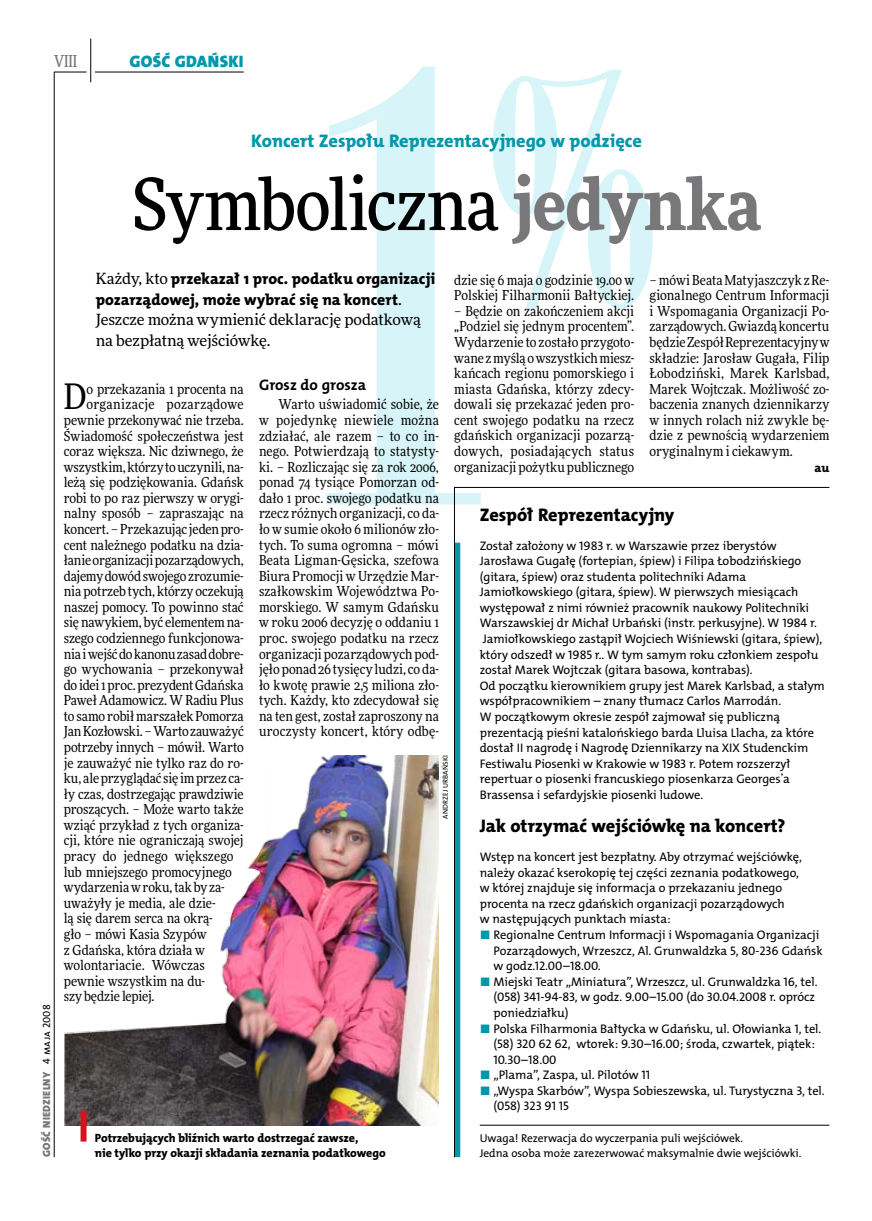
<style>
.page{position:relative;width:872px;height:1221px;background:#fff}
.page>*{position:absolute;margin:0;border:0;box-sizing:border-box;transform-origin:0 0}
.t1{font:500 72px "Freeday Narrow";letter-spacing:-.015em;color:#000}
.t2{font:35.25px "Freeday Narrow News";color:#000}
.t3{font:18.3px "The Mix HP8 Ex Bld";letter-spacing:-.005em;color:#000}
.t4{font:18.3px "The Mix HP8 Ex Bld";color:#0097aa}
.t5{font:16.65px "The Mix HP9 Blk";letter-spacing:.02em;color:#0097aa}
.t6{font:500 16.5px "Freeday Narrow";color:#787779;scale:.9 1}
.t7{font:15.75px/20.4px "The Mix HP8 Ex Bld";color:#000}
.t8{font:15.45px/20.4px "Freeday News";letter-spacing:-.01em;color:#000}
.t9{font:15.3px "The Mix HP7 Bld";color:#000}
.t10{font:13.8px/15.6px "Freeday Narrow News";letter-spacing:-.005em;color:#000;text-align:justify}
.t11{font:13.8px "Freeday Narrow News";letter-spacing:.025em;color:#000}
.t12{font:12.45px/15.6px "The Mix HP5 Plain";letter-spacing:-.005em;color:#000}
.t13{font:12.45px "The Mix HP8 Ex Bld";color:#000}
.t14{font:12px/15.6px "The Mix HP8 Ex Bld";letter-spacing:-.005em;color:#000}
.t15{font:11.4px/15.6px "The Mix HP5 Plain";letter-spacing:-.005em;color:#000}
.t16{font:10.5px "The Mix HP9 Blk";letter-spacing:.025em;color:#787779}
.t17{font:7.2px "The Mix HP5 Plain";letter-spacing:.015em;color:#000}
.s1{font-family:"The Mix HP5 Plain";color:#000}
.s2{font-weight:900;color:#787779}
.s3{font-family:"Freeday News";font-size:15.45px}
.s4{font-family:"Freeday Narrow News"}
.s5{color:#0097aa}
</style>
<div class="page">
<hr style="left:54px;top:72px;width:1px;height:1085px;background:#000">
<hr style="left:90px;top:39px;width:1px;height:43px;background:#000">
<hr style="left:54px;top:72px;width:33px;height:1px;background:#000">
<hr style="left:95px;top:72px;width:149px;height:1px;background:#000">
<svg style="left:326px;top:67px;width:326px;height:437px"></svg>
<svg style="left:454px;top:487px;width:376px;height:670px"></svg>
<hr style="left:480px;top:1124px;width:349px;height:1px;background:#000">
<img style="left:64px;top:755px;width:375px;height:370px">
<div style="left:81px;top:1110px;width:6px;height:31px;background:#d4151f"></div>
<p class="t6" style="left:54px;top:50px;width:27px">VIII</p>
<p class="t5" style="left:129px;top:50px;width:116px">GOŚĆ GDAŃSKI</p>
<p class="t16" style="left:40px;top:1156px;width:154px;rotate:-90deg">GOŚĆ NIEDZIELNY <span class="s1">4 maja 2008</span></p>
<h3 class="t4" style="left:251px;top:129px;width:392px">Koncert Zespołu Reprezentacyjnego w podzięce</h3>
<h1 class="t1" style="left:132px;top:159px;width:630px">Symboliczna <span class="s2">jedynka</span></h1>
<p class="t7" style="left:96px;top:269px;width:341px"><span class="s3">Każdy, kto</span> przekazał 1 proc. podatku organizacji pozarządowej, może wybrać się na koncert<span class="s3">.</span></p>
<p class="t8" style="left:96px;top:309px;width:327px">Jeszcze można wymienić deklarację podatkową na bezpłatną wejściówkę.</p>
<p class="t10" style="left:649px;top:272px;width:181px">– mówi Beata Matyjaszczyk z Re&shy;gionalnego Centrum Informacji i Wspomagania Organizacji Po&shy;zarządowych. Gwiazdą koncertu będzie Zespół Reprezentacyjny w składzie: Jarosław Gugała, Filip Łobodziński, Marek Karlsbad, Marek Wojtczak. Możliwość zo&shy;baczenia znanych dziennikarzy w innych rolach niż zwykle bę&shy;dzie z pewnością wydarzeniem oryginalnym i ciekawym.</p>
<p class="t13" style="left:814px;top:459px;width:16px">au</p>
<p class="t10" style="left:454px;top:272px;width:181px">dzie się 6 maja o godzinie 19.00 w<br>Polskiej Filharmonii Bałtyckiej.</p>
<p class="t10" style="left:454px;top:303px;width:181px">– Będzie on zakończeniem akcji „Podziel się jednym procentem”.<br>Wydarzenie to zostało przygoto&shy;wane z myślą o wszystkich miesz&shy;kańcach regionu pomorskiego i miasta Gdańska, którzy zdecy&shy;dowali się przekazać jeden pro&shy;cent swojego podatku na rzecz gdańskich organizacji pozarzą&shy;dowych, posiadających status organizacji pożytku publicznego</p>
<p class="t9" style="left:259px;top:374px;width:109px">Grosz do grosza</p>
<p class="t10" style="left:259px;top:396px;width:181px;text-indent:20px">Warto uświadomić sobie, że w pojedynkę niewiele można zdziałać, ale razem – to co in&shy;nego. Potwierdzają to statysty&shy;ki. – Rozliczając się za rok 2006, ponad 74 tysiące Pomorzan od&shy;dało 1 proc. swojego podatku na rzecz różnych organizacji, co da&shy;ło w sumie około 6 milionów zło&shy;tych. To suma ogromna – mówi Beata Ligman-Gęsicka, szefowa Biura Promocji w Urzędzie Mar&shy;szałkowskim Województwa Po&shy;morskiego. W samym Gdańsku w roku 2006 decyzję o oddaniu 1 proc. swojego podatku na rzecz organizacji pozarządowych pod&shy;jęło ponad 26 tysięcy ludzi, co da&shy;ło kwotę prawie 2,5 miliona zło&shy;tych. Każdy, kto zdecydował się na ten gest, został zaproszony na uroczysty koncert, który odbę-</p>
<h2 class="t2" style="left:64px;top:375px;width:24px">D</h2>
<p class="t10" style="left:86px;top:381px;width:159px">o przekazania 1 procenta na</p>
<p class="t11" style="left:86px;top:396px;width:159px">organizacje pozarządowe</p>
<p class="t10" style="left:64px;top:412px;width:181px">pewnie przekonywać nie trzeba.</p>
<p class="t10" style="left:64px;top:427px;width:181px">Świadomość społeczeństwa jest</p>
<p class="t10" style="left:64px;top:443px;width:181px">coraz większa. Nic dziwnego, że</p>
<p class="t10" style="left:64px;top:459px;width:181px">wszystkim, którzy to uczynili, na-</p>
<p class="t10" style="left:64px;top:474px;width:181px">leżą się podziękowania. Gdańsk</p>
<p class="t10" style="left:64px;top:490px;width:181px">robi to po raz pierwszy w orygi-</p>
<p class="t10" style="left:64px;top:505px;width:181px">nalny sposób – zapraszając na</p>
<p class="t10" style="left:64px;top:521px;width:181px">koncert. – Przekazując jeden pro-</p>
<p class="t10" style="left:64px;top:536px;width:181px">cent należnego podatku na dzia-</p>
<p class="t10" style="left:64px;top:552px;width:181px">łanie organizacji pozarządowych,</p>
<p class="t10" style="left:64px;top:568px;width:181px">dajemy dowód swojego zrozumie-</p>
<p class="t10" style="left:64px;top:583px;width:181px">nia potrzeb tych, którzy oczekują</p>
<p class="t10" style="left:64px;top:599px;width:181px">naszej pomocy. To powinno stać</p>
<p class="t10" style="left:64px;top:614px;width:181px">się nawykiem, być elementem na-</p>
<p class="t10" style="left:64px;top:630px;width:181px">szego codziennego funkcjonowa-</p>
<p class="t10" style="left:64px;top:645px;width:181px">nia i wejść do kanonu zasad dobre-</p>
<p class="t10" style="left:64px;top:661px;width:181px">go wychowania – przekonywał</p>
<p class="t10" style="left:64px;top:676px;width:181px">do idei 1 proc. prezydent Gdańska</p>
<p class="t10" style="left:64px;top:692px;width:181px">Paweł Adamowicz. W Radiu Plus</p>
<p class="t10" style="left:64px;top:708px;width:181px">to samo robił marszałek Pomorza</p>
<p class="t10" style="left:64px;top:723px;width:181px">Jan Kozłowski. – Warto zauważyć</p>
<p class="t10" style="left:64px;top:739px;width:181px">potrzeby innych – mówił. Warto</p>
<p class="t10" style="left:64px;top:754px;width:181px">je zauważyć nie tylko raz do ro-</p>
<p class="t10" style="left:64px;top:770px;width:181px">ku, ale przyglądać się im przez ca-</p>
<p class="t10" style="left:64px;top:785px;width:181px">ły czas, dostrzegając prawdziwie</p>
<p class="t10" style="left:64px;top:801px;width:181px">proszących. – Może warto także</p>
<p class="t10" style="left:64px;top:817px;width:181px">wziąć przykład z tych organiza-</p>
<p class="t10" style="left:64px;top:832px;width:181px">cji, które nie ograniczają swojej</p>
<p class="t10" style="left:64px;top:848px;width:171px">pracy do jednego większego</p>
<p class="t10" style="left:64px;top:863px;width:170px">lub mniejszego promocyjnego</p>
<p class="t10" style="left:64px;top:879px;width:162px">wydarzenia w roku, tak by za-</p>
<p class="t10" style="left:64px;top:894px;width:153px">uważyły je media, ale dzie-</p>
<p class="t10" style="left:64px;top:910px;width:150px">lą się darem serca na okrą-</p>
<p class="t10" style="left:64px;top:926px;width:144px">gło – mówi Kasia Szypów</p>
<p class="t10" style="left:64px;top:941px;width:143px">z Gdańska, która działa w</p>
<p class="t10" style="left:64px;top:957px;width:143px">wolontariacie. Wówczas</p>
<p class="t10" style="left:64px;top:972px;width:143px">pewnie wszystkim na du-</p>
<p class="t10" style="left:64px;top:988px;width:92px">szy będzie lepiej.</p>
<h3 class="t3" style="left:480px;top:502px;width:196px">Zespół Reprezentacyjny</h3>
<p class="t12" style="left:480px;top:537px;width:346px">Został założony w 1983 r. w Warszawie przez iberystów Jarosława Gugałę (fortepian, śpiew) i Filipa Łobodzińskiego (gitara, śpiew) oraz studenta politechniki Adama Jamiołkowskiego (gitara, śpiew). W pierwszych miesiącach występował z nimi również pracownik naukowy Politechniki Warszawskiej dr Michał U rbański (instr. perkusyjne). W 1984 r.<br>Jamiołkowskiego zastąpił Wojciech Wiśniewski (gitara, śpiew), który odszedł w 1985 r.. W tym samym roku członkiem zespołu został Marek Wojtczak (gitara basowa, kontrabas).<br>Od początku kierownikiem grupy jest Marek Karlsbad, a stałym współpracownikiem – znany tłumacz Carlos Marrodán.<br>W początkowym okresie zespół zajmował się publiczną prezentacją pieśni katalońskiego barda Lluisa Llacha, za które dostał II nagrodę i N agrodę Dziennikarzy na XI X Studenckim Festiwalu Piosenki w Krakowie w 1983 r. Potem rozszerzył repertuar o piosenki francuskiego piosenkarza Georges<span class="s4">’</span>a Brassensa i sefardyjskie piosenki ludowe.</p>
<h3 class="t3" style="left:480px;top:814px;width:307px">Jak otrzymać wejściówkę na koncert?</h3>
<p class="t12" style="left:480px;top:849px;width:324px">Wstęp na koncert jest bezpłatny. Aby otrzymać wejściówkę, należy okazać kserokopię tej części zeznania podatkowego, w której znajduje się informacja o przekazaniu jednego procenta na rzecz gdańskich organizacji pozarządowych<br>w następujących punktach miasta:</p>
<p class="t12" style="left:493px;top:927px;width:331px;text-indent:-14px"><span class="s5">■</span> Regionalne Centrum I nformacji i Wspomagania Organizacji<br>Pozarządowych, Wrzeszcz, Al. Grunwaldzka 5, 80-236 Gdańsk w godz.12.00–18.00.</p>
<p class="t12" style="left:493px;top:973px;width:325px;text-indent:-14px"><span class="s5">■</span> Miejski Teatr „Miniatura”, Wrzeszcz, ul. Grunwaldzka 16, tel. (058) 341-94-83, w godz. 9.00–15.00 (do 30.04.2008 r. oprócz poniedziałku)</p>
<p class="t12" style="left:493px;top:1020px;width:329px;text-indent:-14px"><span class="s5">■</span> Polska Filharmonia Bałtycka w Gdańsku, ul. Ołowianka 1, tel. (58) 320 62 62, wtorek: 9.30–16.00; środa, czwartek, piątek:<br>10.30–18.00</p>
<p class="t12" style="left:480px;top:1067px;width:172px"><span class="s5">■</span> „Plama”, Zaspa, ul. Pilotów 11</p>
<p class="t12" style="left:493px;top:1082px;width:333px;text-indent:-14px"><span class="s5">■</span> „Wyspa Skarbów”, Wyspa Sobieszewska, ul. Turystyczna 3, tel. (058) 323 91 15</p>
<p class="t15" style="left:480px;top:1129px;width:323px">U waga! Rezerwacja do wyczerpania puli wejściówek.<br>Jedna osoba może zarezerwować maksymalnie dwie wejściówki.</p>
<p class="t17" style="left:441px;top:818px;width:65px;rotate:-90deg">andrzej urbański</p>
<p class="t14" style="left:95px;top:1129px;width:292px">Potrzebujących bliźnich warto dostrzegać zawsze,<br>nie tylko przy okazji składania zeznania podatkowego</p>
</div>
